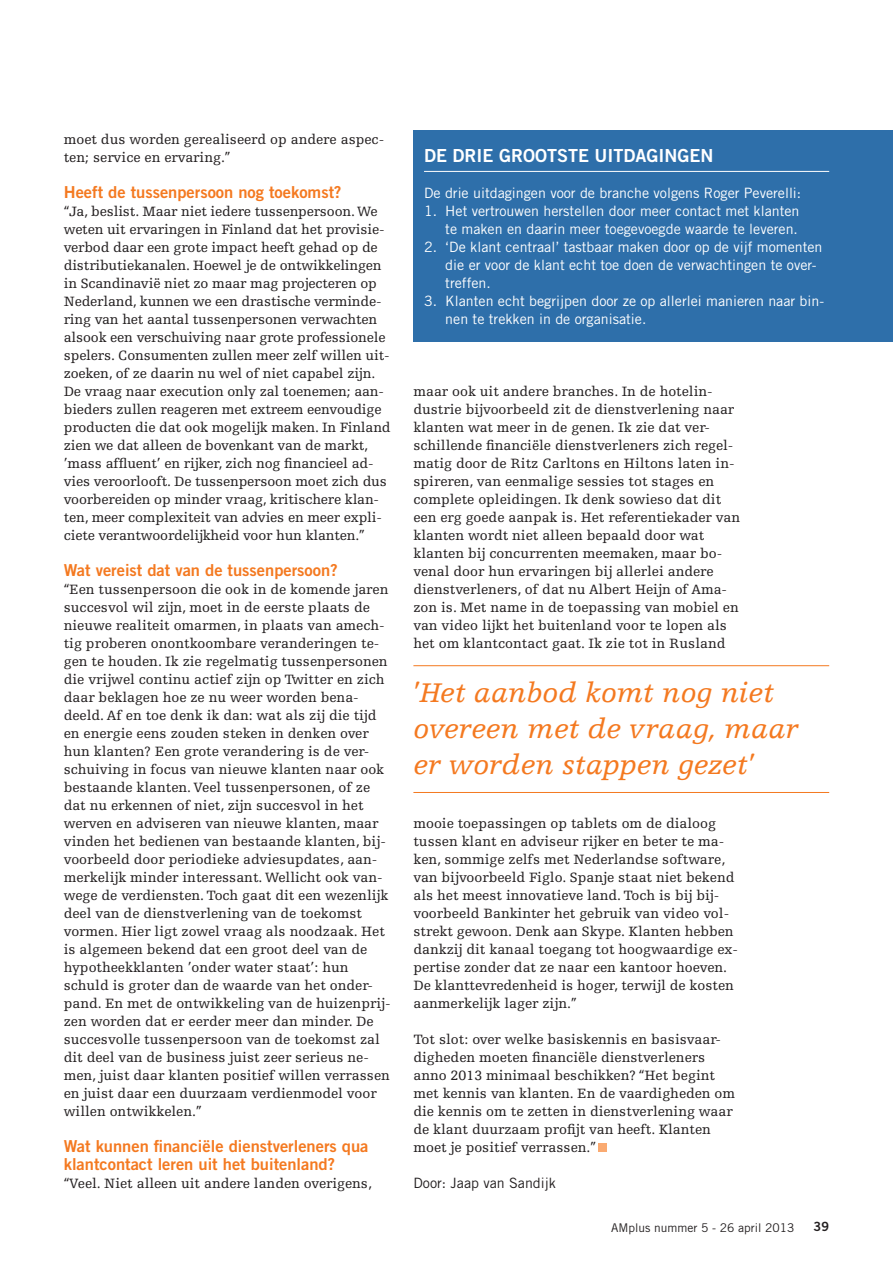
<style>
.page{position:relative;width:893px;height:1263px;background:#fff}
.page>*{position:absolute;margin:0;border:0;box-sizing:border-box;transform-origin:0 0}
.t1{font:italic 28.5px/36px "Egyptienne FLT Std";color:#f47920}
.t2{font:18px "Trade Gothic LT Std Bd 2";color:#fff}
.t3{font:16.5px/18px "Trade Gothic LT Std Bd 2";color:#f47920}
.t4{font:14.25px/18px "Egyptienne FLT Std";color:#231f20}
.t5{font:14.25px/18px "Trade Gothic LT Std";color:#fff}
.t6{font:14.25px "Trade Gothic LT Std";color:#231f20}
.t7{font:12.75px "Trade Gothic LT Std Bd 2";color:#231f20}
.t8{font:12px "Trade Gothic LT Std";color:#231f20}
.s1{font-style:normal}
</style>
<div class="page">
<div style="left:413px;top:131px;width:480px;height:211px;background:#2e6faa"></div>
<hr style="left:424px;top:171px;width:405px;height:1px;background:#fff">
<div style="left:599px;top:1144px;width:8px;height:8px;background:#faaa71"></div>
<hr style="left:413px;top:665px;width:416px;height:1px;background:#f47920">
<hr style="left:413px;top:792px;width:416px;height:1px;background:#f47920">
<p class="t4" style="left:64px;top:132px;width:322px">moet dus worden gerealiseerd op andere aspec&shy;ten; service en ervaring.”</p>
<p class="t3" style="left:64px;top:185px;width:279px">Heeft de tussenpersoon nog toekomst?</p>
<p class="t4" style="left:64px;top:204px;width:328px">“Ja, beslist. Maar niet iedere tussenpersoon. We weten uit ervaringen in Finland dat het provisie&shy;verbod daar een grote impact heeft gehad op de distributiekanalen. Hoewel je de ontwikkelingen in Scandinavië niet zo maar mag projecteren op Nederland, kunnen we een drastische verminde&shy;ring van het aantal tussenpersonen verwachten alsook een verschuiving naar grote professionele spelers. Consumenten zullen meer zelf willen uit&shy;zoeken, of ze daarin nu wel of niet capabel zijn.<br>De vraag naar execution only zal toenemen; aan&shy;bieders zullen reageren met extreem eenvoudige producten die dat ook mogelijk maken. In Finland zien we dat alleen de bovenkant van de markt, ’mass affluent’ en rijker, zich nog financieel ad&shy;vies veroorlooft. De tussenpersoon moet zich dus voorbereiden op minder vraag, kritischere klan&shy;ten, meer complexiteit van advies en meer expli&shy;ciete verantwoordelijkheid voor hun klanten.”</p>
<p class="t3" style="left:64px;top:563px;width:275px">Wat vereist dat van de tussenpersoon?</p>
<p class="t4" style="left:64px;top:582px;width:328px">“Een tussenpersoon die ook in de komende jaren succesvol wil zijn, moet in de eerste plaats de nieuwe realiteit omarmen, in plaats van amech&shy;tig proberen onontkoombare veranderingen te&shy;gen te houden. Ik zie regelmatig tussenpersonen die vrijwel continu actief zijn op Twitter en zich daar beklagen hoe ze nu weer worden bena&shy;deeld. Af en toe denk ik dan: wat als zij die tijd en energie eens zouden steken in denken over hun klanten? Een grote verandering is de ver&shy;schuiving in focus van nieuwe klanten naar ook bestaande klanten. Veel tussenpersonen, of ze dat nu erkennen of niet, zijn succesvol in het werven en adviseren van nieuwe klanten, maar vinden het bedienen van bestaande klanten, bij&shy;voorbeeld door periodieke adviesupdates, aan&shy;merkelijk minder interessant. Wellicht ook van&shy;wege de verdiensten. Toch gaat dit een wezenlijk deel van de dienstverlening van de toekomst vormen. Hier ligt zowel vraag als noodzaak. Het is algemeen bekend dat een groot deel van de hypotheekklanten ’onder water staat’: hun schuld is groter dan de waarde van het onder&shy;pand. En met de ontwikkeling van de huizenprij&shy;zen worden dat er eerder meer dan minder. De succesvolle tussenpersoon van de toekomst zal dit deel van de business juist zeer serieus ne&shy;men, juist daar klanten positief willen verrassen en juist daar een duurzaam verdienmodel voor willen ontwikkelen.”</p>
<p class="t3" style="left:64px;top:1139px;width:306px">Wat kunnen financiële dienstverleners qua klantcontact leren uit het buitenland?</p>
<p class="t4" style="left:64px;top:1176px;width:310px">“Veel. Niet alleen uit andere landen overigens,</p>
<p class="t2" style="left:424px;top:149px;width:291px">DE DRIE GROOTSTE UITDAGINGEN</p>
<p class="t5" style="left:424px;top:186px;width:379px">De drie uitdagingen voor de branche volgens Roger Peverelli:</p>
<p class="t5" style="left:424px;top:204px;width:377px;text-align:right">1. Het vertrouwen herstellen door meer contact met klanten te maken en daarin meer toegevoegde waarde te leveren.</p>
<p class="t5" style="left:445px;top:240px;width:379px;text-indent:-21px">2. ‘De klant centraal’ tastbaar maken door op de vijf momenten die er voor de klant echt toe doen de verwachtingen te over&shy;treffen.</p>
<p class="t5" style="left:445px;top:294px;width:380px;text-indent:-21px">3. Klanten echt begrijpen door ze op allerlei manieren naar bin&shy;nen te trekken in de organisatie.</p>
<p class="t4" style="left:413px;top:384px;width:328px">maar ook uit andere branches. In de hotelin&shy;dustrie bijvoorbeeld zit de dienstverlening naar klanten wat meer in de genen. Ik zie dat ver&shy;schillende financiële dienstverleners zich regel&shy;matig door de Ritz Carltons en Hiltons laten in&shy;spireren, van eenmalige sessies tot stages en complete opleidingen. Ik denk sowieso dat dit een erg goede aanpak is. Het referentiekader van klanten wordt niet alleen bepaald door wat klanten bij concurrenten meemaken, maar bo&shy;venal door hun ervaringen bij allerlei andere dienstverleners, of dat nu Albert Heijn of Ama&shy;zon is. Met name in de toepassing van mobiel en van video lijkt het buitenland voor te lopen als het om klantcontact gaat. Ik zie tot in Rusland</p>
<p class="t1" style="left:413px;top:677px;width:386px"><span class="s1">’</span>Het aanbod komt nog niet overeen met de vraag, maar er worden stappen gezet<span class="s1">’</span></p>
<p class="t4" style="left:413px;top:816px;width:326px">mooie toepassingen op tablets om de dialoog tussen klant en adviseur rijker en beter te ma&shy;ken, sommige zelfs met Nederlandse software, van bijvoorbeeld Figlo. Spanje staat niet bekend als het meest innovatieve land. Toch is bij bij&shy;voorbeeld Bankinter het gebruik van video vol&shy;strekt gewoon. Denk aan Skype. Klanten hebben dankzij dit kanaal toegang tot hoogwaardige ex&shy;pertise zonder dat ze naar een kantoor hoeven.<br>De klanttevredenheid is hoger, terwijl de kosten aanmerkelijk lager zijn.”</p>
<p class="t4" style="left:413px;top:1032px;width:323px">Tot slot: over welke basiskennis en basisvaar&shy;dig heden moeten financiële dienstverleners anno 2013 minimaal beschikken? “Het begint met kennis van klanten. En de vaardigheden om die kennis om te zetten in dienstverlening waar de klant duurzaam profijt van heeft. Klanten moet je positief verrassen.”</p>
<p class="t6" style="left:413px;top:1178px;width:144px">Door: Jaap van Sandijk</p>
<p class="t8" style="left:611px;top:1220px;width:185px">AMplus nummer 5 - 26 april 2013</p>
<p class="t7" style="left:814px;top:1222px;width:17px">39</p>
</div>
